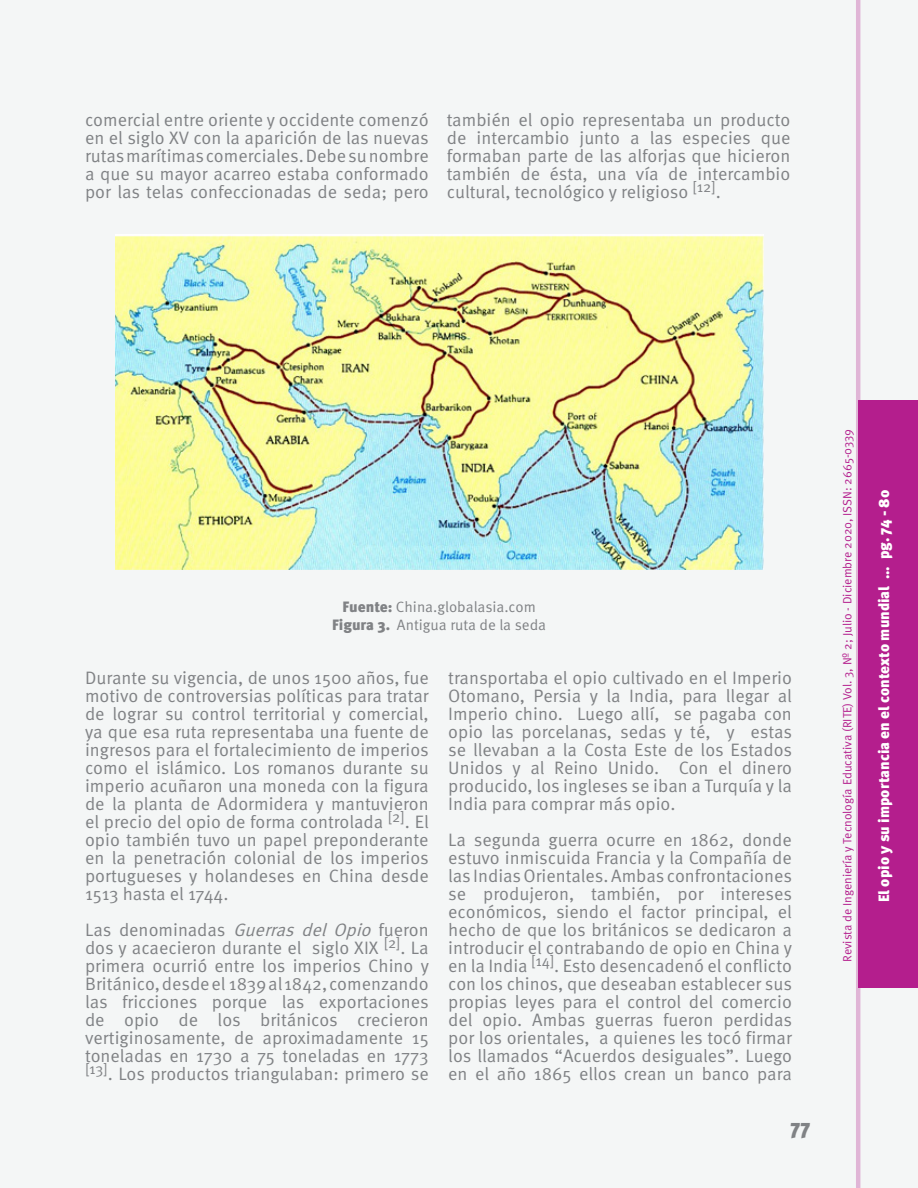
<style>
.page{position:relative;width:918px;height:1188px;background:#f4f6f6}
.page>*{position:absolute;margin:0;border:0;box-sizing:border-box;transform-origin:0 0}
.t1{font:900 21px "Meta Pro";color:#808285}
.txt{font:18px/18px "Meta Pro";color:#808285;text-align:justify}
.Pie_Imagen{font:15px "Meta Pro";color:#808285}
.t2{font:900 15px "Meta Pro";color:#fff}
.t3{font:12px "Meta Pro";color:#b41e8d}
.s1{font-weight:900}
.s2{font-style:italic}
</style>
<div class="page">
<div style="left:859px;top:400px;width:59px;height:588px;background:#b41e8d"></div>
<svg style="left:856px;top:0;width:4px;height:1188px;background:#d58fc3"></svg>
<img style="left:115px;top:234px;width:648px;height:336px">
<p class="txt" style="left:85px;top:111px;width:345px">comercial entre oriente y occidente comenzó en el siglo XV con la aparición de las nuevas rutas marítimas comerciales. Debe su nombre a que su mayor acarreo estaba conformado por las telas confeccionadas de seda; pero</p>
<p class="txt" style="left:447px;top:111px;width:345px">también el opio representaba un producto de intercambio junto a las especies que formaban parte de las alforjas que hicieron también de ésta, una vía de intercambio cultural, tecnológico y religioso <sup>[12]</sup>.</p>
<p class="Pie_Imagen" style="left:343px;top:597px;width:195px"><span class="s1">Fuente:</span> China.globalasia.com</p>
<p class="Pie_Imagen" style="left:332px;top:615px;width:215px"><span class="s1">Figura 3.</span> Antigua ruta de la seda</p>
<p class="txt" style="left:85px;top:669px;width:345px">Durante su vigencia, de unos 1500 años, fue motivo de controversias políticas para tratar de lograr su control territorial y comercial, ya que esa ruta representaba una fuente de ingresos para el fortalecimiento de imperios como el islámico. Los romanos durante su imperio acuñaron una moneda con la figura de la planta de Adormidera y mantuvieron el precio del opio de forma controlada <sup>[2]</sup>. El opio también tuvo un papel preponderante en la penetración colonial de los imperios portugueses y holandeses en China desde 1513 hasta el 1744.</p>
<p class="txt" style="left:85px;top:921px;width:345px">Las denominadas <span class="s2">Guerras del Opio</span> fueron dos y acaecieron durante el siglo XIX <sup>[2]</sup>. La primera ocurrió entre los imperios Chino y Británico, desde el 1839 al 1842, comenzando las fricciones porque las exportaciones de opio de los británicos crecieron vertiginosamente, de aproximadamente 15 toneladas en 1730 a 75 toneladas en 1773 <sup>[13]</sup>. Los productos triangulaban: primero se</p>
<p class="txt" style="left:448px;top:669px;width:345px">transportaba el opio cultivado en el Imperio Otomano, Persia y la India, para llegar al Imperio chino. Luego allí, se pagaba con opio las porcelanas, sedas y té, y estas se llevaban a la Costa Este de los Estados Unidos y al Reino Unido. Con el dinero producido, los ingleses se iban a Turquía y la India para comprar más opio.</p>
<p class="txt" style="left:448px;top:831px;width:345px">La segunda guerra ocurre en 1862, donde estuvo inmiscuida Francia y la Compañía de las Indias Orientales. Ambas confrontaciones se produjeron, también, por intereses económicos, siendo el factor principal, el hecho de que los británicos se dedicaron a introducir el contrabando de opio en China y en la India <sup>[14]</sup>. Esto desencadenó el conflicto con los chinos, que deseaban establecer sus propias leyes para el control del comercio del opio. Ambas guerras fueron perdidas por los orientales, a quienes les tocó firmar los llamados “Acuerdos desiguales”. Luego en el año 1865 ellos crean un banco para</p>
<p class="t1" style="left:790px;top:1113px;width:21px">77</p>
<p class="t3" style="left:840px;top:962px;width:535px;rotate:-90deg">Revista de Ingeniería y Tecnología Educativa (RITE) Vol. 3, Nº 2; Julio - Diciembre 2020, ISSN: 2665-0339</p>
<p class="t2" style="left:875px;top:902px;width:414px;rotate:-90deg">El opio y su importancia en el contexto mundial ... pg. 74 - 80</p>
</div>
